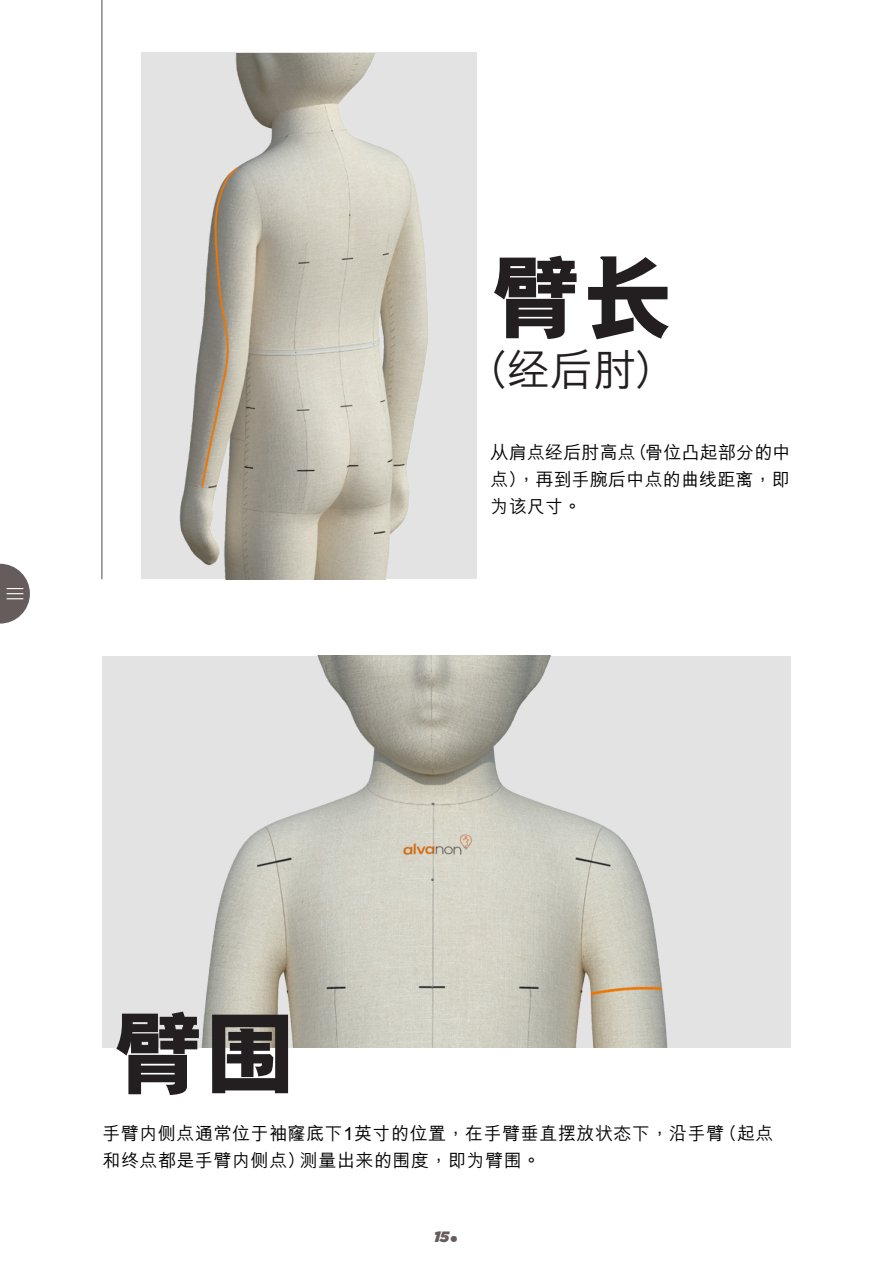
<style>
.page{position:relative;width:893px;height:1263px;background:#fff}
.page>*{position:absolute;margin:0;border:0;box-sizing:border-box;transform-origin:0 0}
.t1{font:800 92.25px "M Hei HKS";color:#231f20}
.t2{font:500 43.2px "M Hei HKS";color:#231f20}
.t3{font:500 18px/27px "M Hei HKS";letter-spacing:.03em;color:#000;text-align:justify}
.t4{font:italic 900 15px "Gotham";color:#655c5b}
.s1{font-family:"Futura";font-weight:700;font-style:normal;font-size:30px}
</style>
<div class="page">
<div style="left:141px;top:53px;width:335px;height:526px;background:#e3e3e3"></div>
<div style="left:102px;top:656px;width:689px;height:391px;background:#e3e3e3"></div>
<img style="left:201px;top:655px;width:467px;height:392px">
<hr style="left:101px;top:0;width:1px;height:579px;background:#655c5b">
<img style="left:179px;top:53px;width:250px;height:526px">
<svg style="left:0;top:564px;width:30px;height:60px"></svg>
<h1 class="t1" style="left:491px;top:236px;width:186px">臂長</h1>
<h2 class="t2" style="left:467px;top:339px;width:210px">（經后肘）</h2>
<h1 class="t1" style="left:113px;top:992px;width:186px">臂圍</h1>
<p class="t3" style="left:491px;top:437px;width:301px">從肩點經後肘高點（骨位凸起部分的中點），再到手腕后中點的曲線距離，即為該尺寸。</p>
<p class="t3" style="left:102px;top:1119px;width:673px">手臂內側點通常位於袖窿底下1英寸的位置，在手臂垂直擺放狀態下，沿手臂（起點和終點都是手臂內側點）測量出來的圍度，即為臂圍。</p>
<p class="t4" style="left:434px;top:1228px;width:27px">15<span class="s1">.</span></p>
</div>
